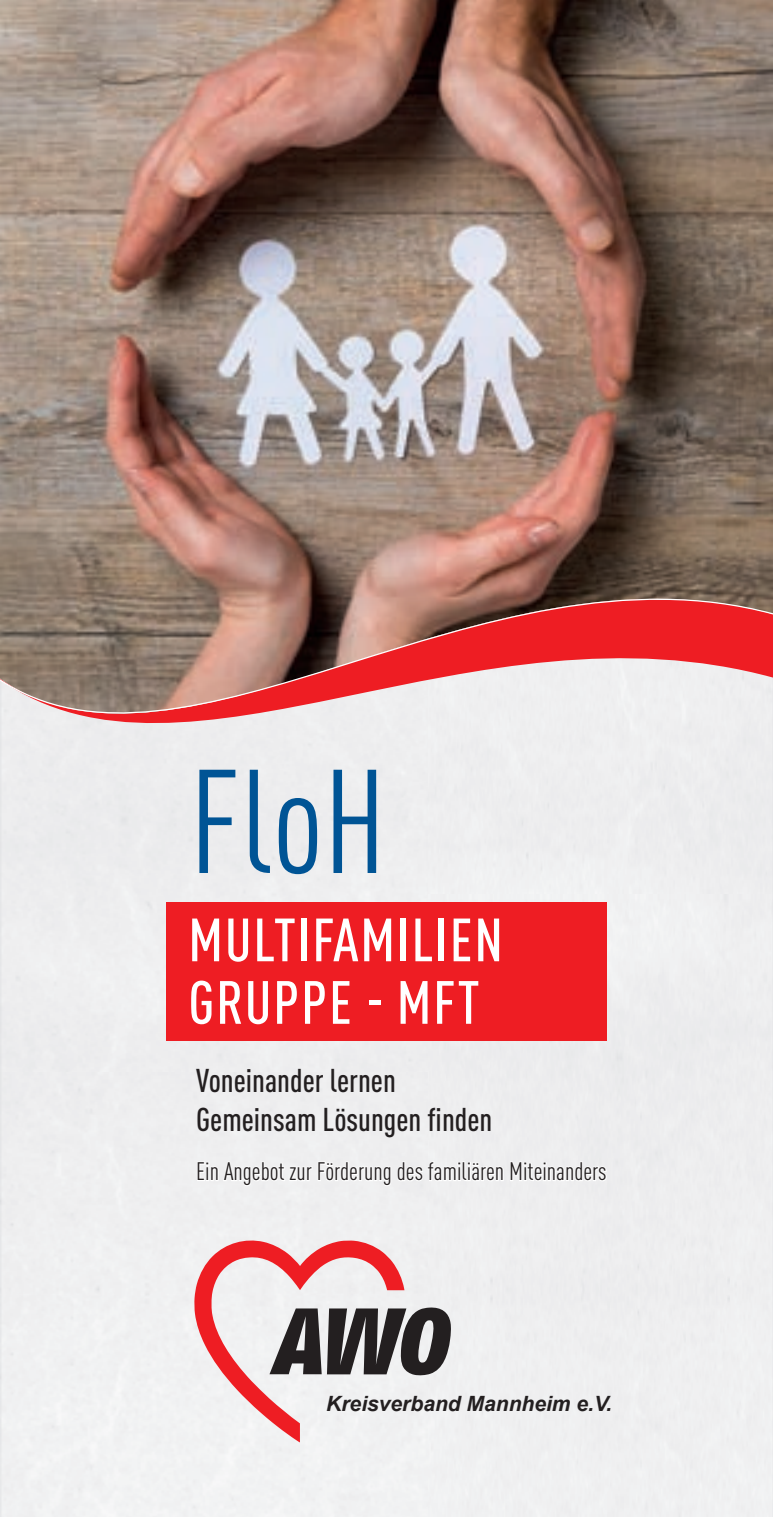
<style>
.page{position:relative;width:773px;height:1517px;background:#fff}
.page>*{position:absolute;margin:0;border:0;box-sizing:border-box;transform-origin:0 0}
.t1{font:condensed 145px "DIN Pro";color:#005495}
.t2{font:500 condensed 60px/62.5px "DIN Pro";letter-spacing:.03em;color:#fff}
.t3{font:500 condensed 32.5px/39px "DIN Pro";color:#231f20}
.t4{font:condensed 25px "DIN Pro";color:#231f20}
.t5{font:italic 700 21px "Arial";color:#231f20}
</style>
<div class="page">
<div style="left:0;top:810px;width:772px;height:707px;background:#efeff0"></div>
<img style="left:0;top:0;width:772px;height:535px">
<div style="left:166px;top:902px;width:440px;height:138px;background:#ee1d23"></div>
<svg style="left:196px;top:1155px;width:412px;height:32px"></svg>
<svg style="left:0;top:535px;width:772px;height:271px;background:#c59e99"></svg>
<svg style="left:194px;top:1237px;width:257px;height:205px"></svg>
<h1 class="t1" style="left:189px;top:717px;width:198px">FloH</h1>
<h2 class="t2" style="left:188px;top:903px;width:316px">MULTIFAMILIEN<br>GRUPPE - MFT</h2>
<h3 class="t3" style="left:196px;top:1058px;width:297px">Voneinander lernen<br>Gemeinsam Lösungen finden</h3>
<p class="t4" style="left:196px;top:1153px;width:412px">Ein Angebot zur Förderung des familiären Miteinanders</p>
<p class="t5" style="left:326px;top:1389px;width:287px">Kreisverband Mannheim e.V.</p>
</div>
